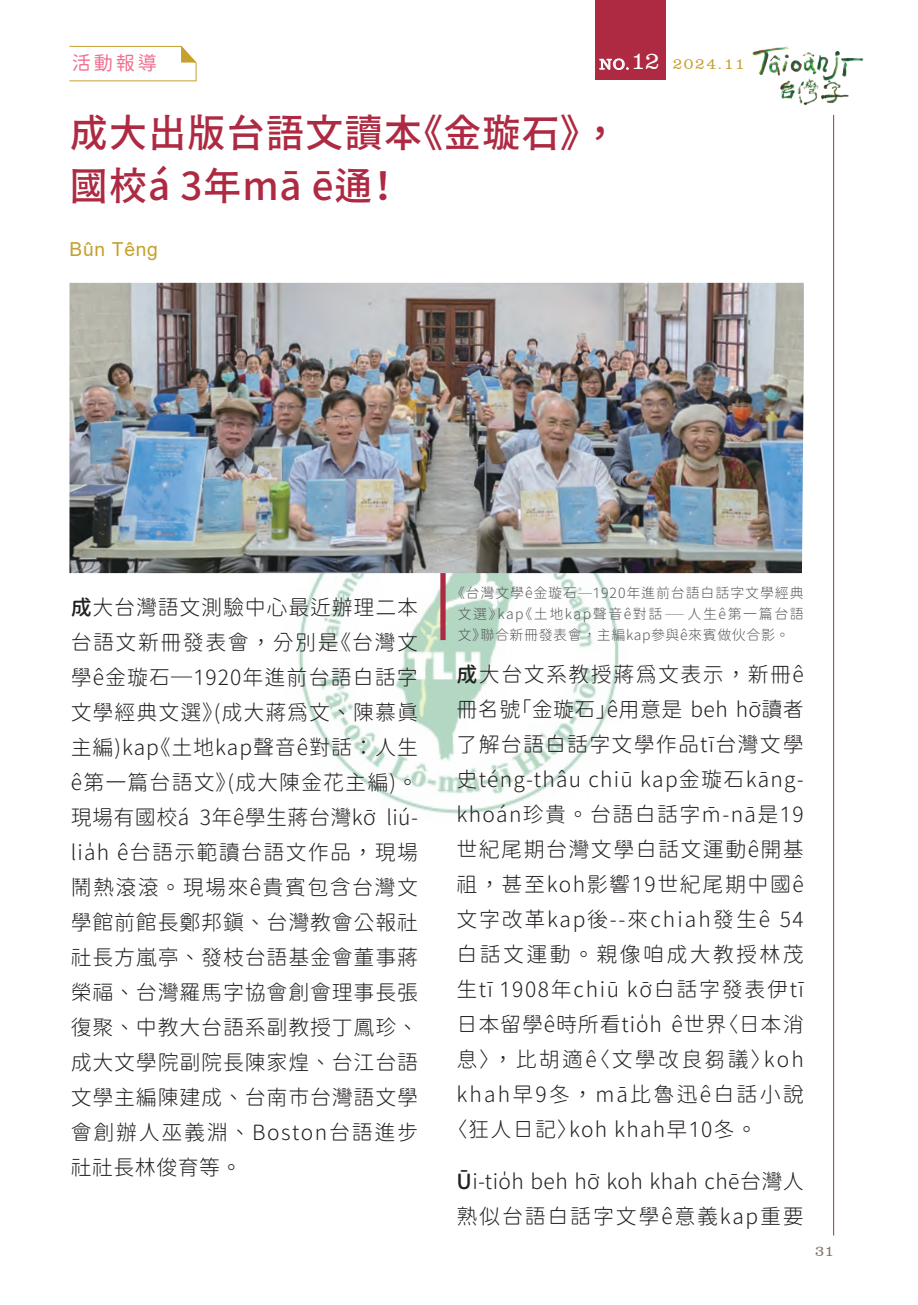
<style>
.page{position:relative;width:918px;height:1305px;background:#fff}
.page>*{position:absolute;margin:0;border:0;box-sizing:border-box;transform-origin:0 0}
.t1{font:38.5px/52.5px "Gen Seki Gothic TW M";letter-spacing:.02em;color:#ae2a42}
.t2{font:21px/35px "Gen Sen Rounded TW L";letter-spacing:.06em;color:#231f20;text-align:justify}
.t3{font:19.25px "Arial";letter-spacing:.04em;color:#c6a02e}
.t4{font:19.25px "Gen Sen Rounded TW R";color:#f17091}
.t5{font:300 15.75px "Clarendon BT";letter-spacing:.1em;color:#c6a02e}
.t6{font:300 14.88px "Clarendon BT";color:#7d6f6c}
.t7{font:14px/21px "Gen Sen Rounded TW L";letter-spacing:.06em;color:#57585a;text-align:justify}
.s1{font-size:14.88px;color:#fff}
.s2{font-size:24.5px;color:#fff}
.s3{font-family:"Gen Sen Rounded TW M"}
.s4{font-family:"P Ming Li U"}
</style>
<div class="page">
<img style="left:283px;top:573px;width:352px;height:242px">
<svg style="left:69px;top:45px;width:128px;height:37px"></svg>
<div style="left:440px;top:538px;width:6px;height:102px;background:#ae2a42"></div>
<img style="left:69px;top:283px;width:735px;height:290px">
<hr style="left:833px;top:115px;width:1px;height:1120px;background:#ae2a42">
<img style="left:780px;top:81px;width:69px;height:25px">
<img style="left:752px;top:46px;width:111px;height:35px">
<div style="left:595px;top:0;width:70px;height:79px;background:#ae2a42"></div>
<p class="t4" style="left:72px;top:52px;width:87px">活動報導</p>
<p class="t5" style="left:599px;top:54px;width:147px"><span class="s1">NO.</span><span class="s2">12</span> 2024.11</p>
<h1 class="t1" style="left:69px;top:108px;width:551px">成大出版台語文讀本《金璇石》，國校á 3年mā ē通！</h1>
<p class="t3" style="left:69px;top:236px;width:90px">Bûn Têng</p>
<p class="t2" style="left:71px;top:590px;width:349px"><span class="s3">成</span>大台灣語文測驗中心最近辦理二本台語文新冊發表會，分別是《台灣文學ê金璇石─1920年進前台語白話字文學經典文選》(成大蔣為文、陳慕真主編)kap《土地kap聲音ê對話：人生ê第一篇台語文》(成大陳金花主編)。現場有國校á 3年ê學生蔣台灣kō͘ liú&shy;lia̍h ê台語示範讀台語文作品，現場鬧熱滾滾。現場來ê貴賓包含台灣文學館前館長鄭邦鎮、台灣教會公報社社長方嵐亭、發枝台語基金會董事蔣榮福、台灣羅馬字協會創會理事長張復聚、中教大台語系副教授丁鳳珍、成大文學院副院長陳家煌、台江台語文學主編陳建成、台南市台灣語文學會創辦人巫義淵、Boston台語進步社社長林俊育等。</p>
<p class="t7" style="left:458px;top:582px;width:348px">《台灣文學ê金璇石<span class="s4">─</span>1920年進前台語白話字文學經典文選》kap《土地kap聲音ê對話<span class="s4">—</span>人生ê第一篇台語文》聯合新冊發表會，主編kap參與ê來賓做伙合影。</p>
<p class="t2" style="left:456px;top:657px;width:349px"><span class="s3">成</span>大台文系教授蔣為文表示，新冊ê冊名號「金璇石」ê用意是 beh hō͘讀者了解台語白話字文學作品tī台灣文學史téng-thâu chiū kap金璇石kāng&shy;khoán珍貴。台語白話字m̄-nā是19世紀尾期台灣文學白話文運動ê開基祖，甚至koh影響19世紀尾期中國ê文字改革kap後--來chiah發生ê 54白話文運動。親像咱成大教授林茂生tī 1908年chiū kō͘ 白話字發表伊tī日本留學ê時所看tio̍h ê世界〈日本消息〉，比胡適ê〈文學改良芻議〉koh khah早9冬，mā比魯迅ê白話小說〈狂人日記〉koh khah早10冬。</p>
<p class="t2" style="left:456px;top:1164px;width:349px"><span class="s3">Ū</span>i-tio̍h beh hō͘ koh khah chē台灣人熟似台語白話字文學ê意義kap重要</p>
<p class="t6" style="left:815px;top:1241px;width:20px">31</p>
</div>
